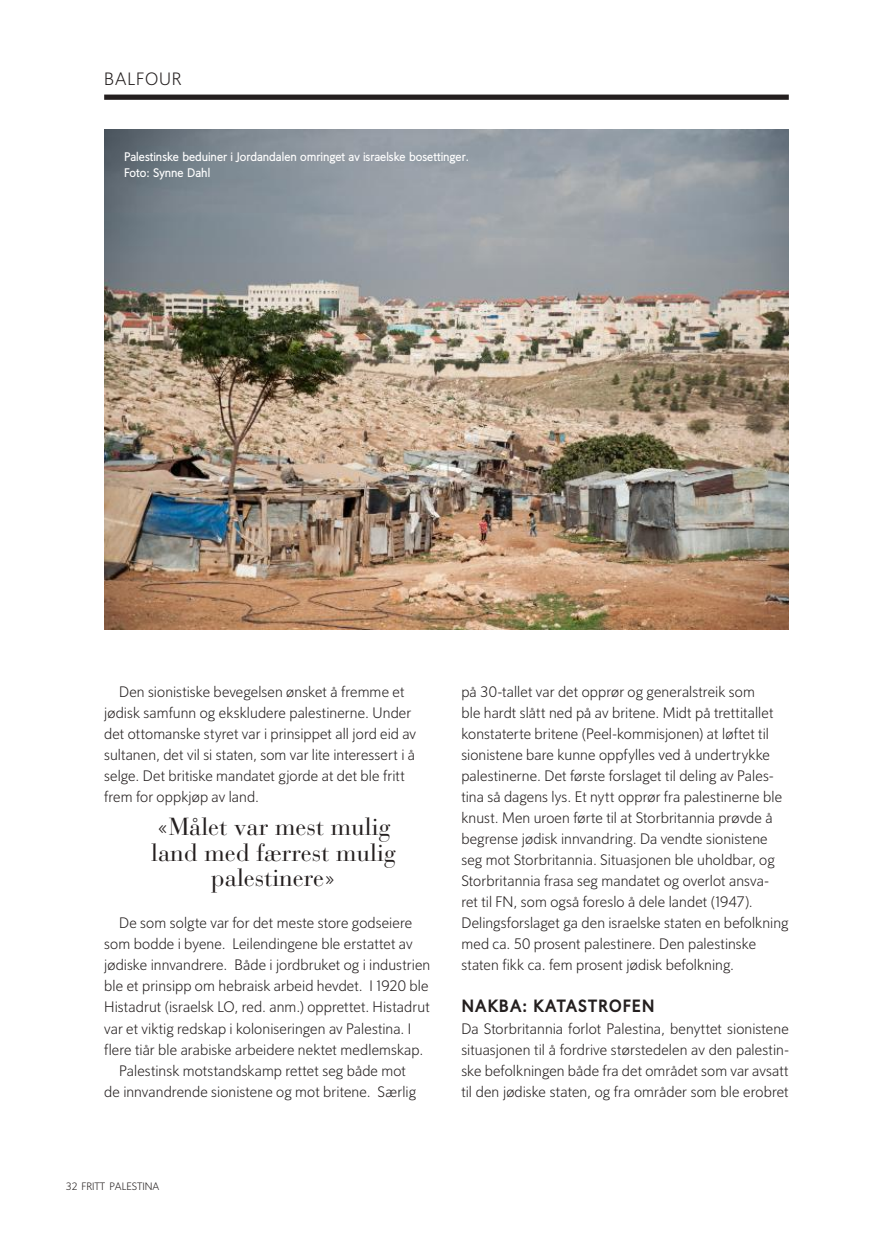
<style>
.page{position:relative;width:893px;height:1241px;background:#fff}
.page>*{position:absolute;margin:0;border:0;box-sizing:border-box;transform-origin:0 0}
.t1{font:24.5px/25.4px "Bauer Bodoni Std";color:#241f1f;text-align:center}
.t2{font:900 17.5px "Oslo";letter-spacing:.05em;color:#241f1f}
.t3{font:300 17.5px "Oslo";letter-spacing:.05em;color:#241f1f}
.t4{font:300 14.88px/21px "Oslo";letter-spacing:.01em;color:#241f1f}
.t5{font:700 12.25px/15.8px "Oslo";color:#fff}
.t6{font:300 10.5px "Oslo";color:#241f1f}
</style>
<div class="page">
<div style="left:104px;top:94px;width:685px;height:6px;background:#241f1f"></div>
<img style="left:104px;top:130px;width:685px;height:499px">
<p class="t3" style="left:104px;top:69px;width:79px">BALFOUR</p>
<p class="t5" style="left:124px;top:149px;width:346px">Palestinske beduiner i Jordandalen omringet av israelske bosettinger.<br>Foto: Synne Dahl</p>
<p class="t4" style="left:104px;top:681px;width:313px;text-indent:15px">Den sionistiske bevegelsen ønsket å fremme et jødisk samfunn og ekskludere palestinerne. Under det ottomanske styret var i prinsippet all jord eid av sultanen, det vil si staten, som var lite interessert i å selge. Det britiske mandatet gjorde at det ble fritt frem for oppkjøp av land.</p>
<h1 class="t1" style="left:151px;top:814px;width:246px">«Målet var mest mulig land med færrest mulig palestinere»</h1>
<p class="t4" style="left:119px;top:912px;width:295px">De som solgte var for det meste store godseiere</p>
<p class="t4" style="left:104px;top:933px;width:310px">som bodde i byene. Leilendingene ble erstattet av</p>
<p class="t4" style="left:104px;top:954px;width:328px">jødiske innvandrere. Både i jordbruket og i industrien</p>
<p class="t4" style="left:104px;top:975px;width:326px">ble et prinsipp om hebraisk arbeid hevdet. I 1920 ble</p>
<p class="t4" style="left:104px;top:996px;width:327px">Histadrut (israelsk LO, red. anm.) opprettet. Histadrut</p>
<p class="t4" style="left:104px;top:1017px;width:308px">var et viktig redskap i koloniseringen av Palestina. I</p>
<p class="t4" style="left:104px;top:1038px;width:321px">flere tiår ble arabiske arbeidere nektet medlemskap.</p>
<p class="t4" style="left:119px;top:1059px;width:289px">Palestinsk motstandskamp rettet seg både mot</p>
<p class="t4" style="left:104px;top:1080px;width:313px">de innvandrende sionistene og mot britene. Særlig</p>
<p class="t4" style="left:461px;top:681px;width:329px">på 30-tallet var det opprør og generalstreik som<br>ble hardt slått ned på av britene. Midt på trettitallet konstaterte britene (Peel-kommisjonen) at løftet til sionistene bare kunne oppfylles ved å undertrykke palestinerne. Det første forslaget til deling av Pales&shy;tina så dagens lys. Et nytt opprør fra palestinerne ble knust. Men uroen førte til at Storbritannia prøvde å begrense jødisk innvandring. Da vendte sionistene seg mot Storbritannia. Situasjonen ble uholdbar, og Storbritannia frasa seg mandatet og overlot ansva&shy;ret til FN, som også foreslo å dele landet (1947).<br>Delingsforslaget ga den israelske staten en befolkning med ca. 50 prosent palestinere. Den palestinske staten fikk ca. fem prosent jødisk befolkning.</p>
<p class="t2" style="left:461px;top:996px;width:195px">NAKBA: KATASTROFEN</p>
<p class="t4" style="left:461px;top:1017px;width:329px;text-align:justify">Da Storbritannia forlot Palestina, benyttet sionistene situasjonen til å fordrive størstedelen av den palestin&shy;ske befolkningen både fra det området som var avsatt til den jødiske staten, og fra områder som ble erobret</p>
<p class="t6" style="left:66px;top:1180px;width:95px">32 FRITT PALESTINA</p>
</div>
